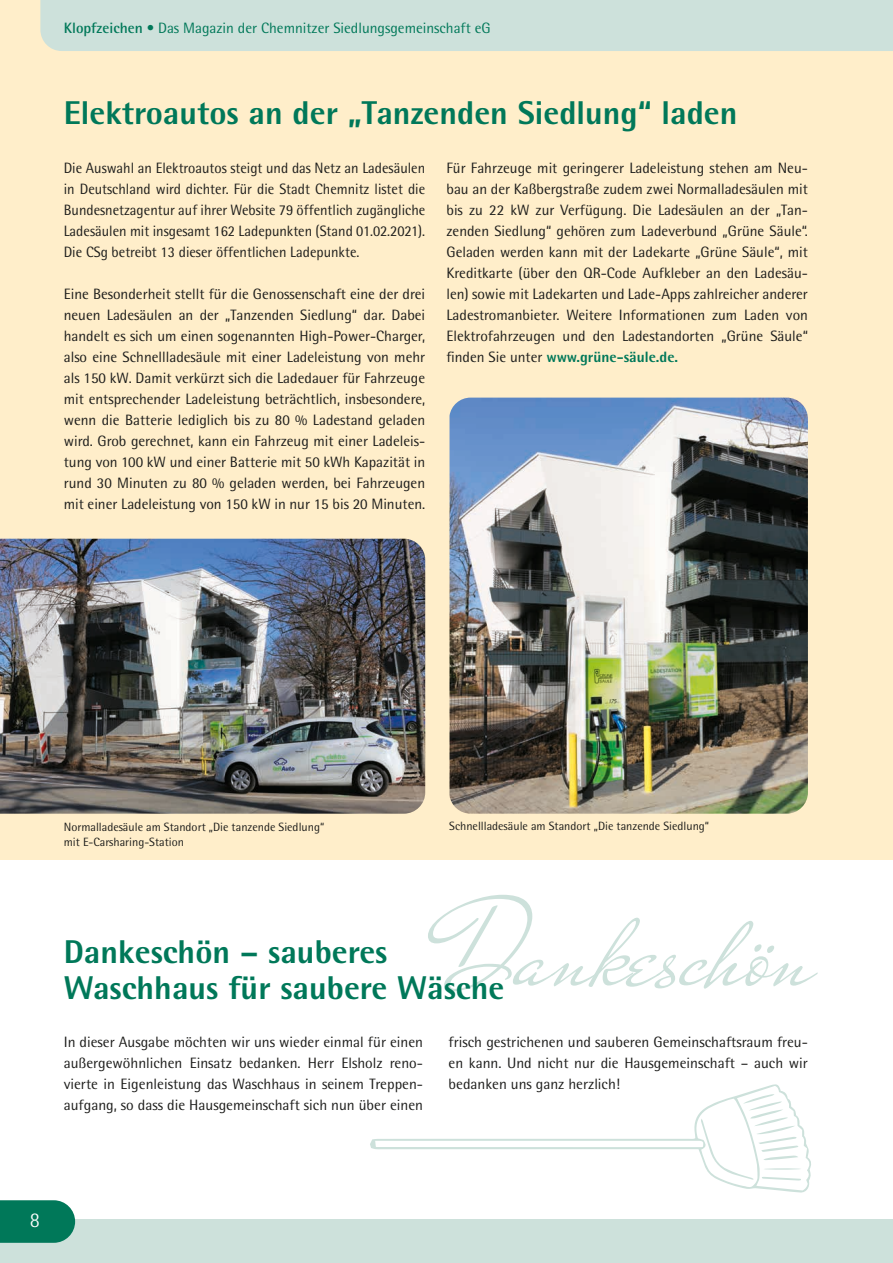
<style>
.page{position:relative;width:893px;height:1263px;background:#fff}
.page>*{position:absolute;margin:0;border:0;box-sizing:border-box;transform-origin:0 0}
.t1{font:120.6px "Mr De Haviland";color:#cde1db}
.t2{font:800 33px/36px "Rotis Semi Sans";color:#007859}
.t3{font:300 21px "Rotis Semi Sans";color:#fff}
.t4{font:15px/21px "Rotis Semi Sans";color:#1d1d1b;text-align:justify}
.t5{font:15px/21px "Rotis Semi Sans";color:#1d1d1b;text-align:justify;scale:.96 1}
.t6{font:15px "Rotis Semi Sans";color:#007859}
.t7{font:12px "Rotis Semi Sans";color:#1d1d1b}
.s1{font-weight:700}
.s2{font-weight:800;color:#007859}
</style>
<div class="page">
<div style="left:0;top:0;width:893px;height:860px;background:#ffeeca"></div>
<svg style="left:370px;top:1084px;width:441px;height:109px"></svg>
<svg style="left:701px;top:1094px;width:100px;height:86px"></svg>
<img style="left:449px;top:398px;width:359px;height:416px">
<img style="left:0;top:539px;width:425px;height:275px">
<div style="left:40px;top:0;width:853px;height:51px;background:#cde1db"></div>
<div style="left:0;top:1219px;width:893px;height:44px;background:#cde1db"></div>
<svg style="left:0;top:1200px;width:75px;height:43px;background:#108063"></svg>
<p class="t6" style="left:64px;top:19px;width:428px"><span class="s1">Klopfzeichen</span> • Das Magazin der Chemnitzer Siedlungsgemeinschaft eG</p>
<h2 class="t2" style="left:64px;top:94px;width:675px">Elektroautos an der „Tanzenden Siedlung“ laden</h2>
<p class="t5" style="left:64px;top:158px;width:378px">Die Auswahl an Elektroautos steigt und das Netz an Ladesäulen in Deutschland wird dichter. Für die Stadt Chemnitz listet die Bundesnetzagentur auf ihrer Website 79 öffentlich zugängliche Ladesäulen mit insgesamt 162 Ladepunkten (Stand 01.02.2021).<br>Die CSg betreibt 13 dieser öffentlichen Ladepunkte.</p>
<p class="t4" style="left:64px;top:284px;width:363px">Eine Besonderheit stellt für die Genossenschaft eine der drei neuen Ladesäulen an der „Tanzenden Siedlung“ dar. Dabei handelt es sich um einen sogenannten High-Power-Charger, also eine Schnellladesäule mit einer Ladeleistung von mehr als 150 kW. Damit verkürzt sich die Ladedauer für Fahrzeuge mit entsprechender Ladeleistung beträchtlich, insbesondere, wenn die Batterie lediglich bis zu 80 % Ladestand geladen wird. Grob gerechnet, kann ein Fahrzeug mit einer Ladeleis&shy;tung von 100 kW und einer Batterie mit 50 kWh Kapazität in rund 30 Minuten zu 80 % geladen werden, bei Fahrzeugen mit einer Ladeleistung von 150 kW in nur 15 bis 20 Minuten.</p>
<p class="t4" style="left:446px;top:158px;width:363px">Für Fahrzeuge mit geringerer Ladeleistung stehen am Neu&shy;bau an der Kaßbergstraße zudem zwei Normalladesäulen mit bis zu 22 kW zur Verfügung. Die Ladesäulen an der „Tan&shy;zenden Siedlung“ gehören zum Ladeverbund „Grüne Säule“.<br>Geladen werden kann mit der Ladekarte „Grüne Säule“, mit Kreditkarte (über den QR-Code Aufkleber an den Ladesäu&shy;len) sowie mit Ladekarten und Lade-Apps zahlreicher anderer Ladestromanbieter. Weitere Informationen zum Laden von Elektrofahrzeugen und den Ladestandorten „Grüne Säule“ finden Sie unter <span class="s2">www.grüne-säule.de.</span></p>
<p class="t7" style="left:64px;top:820px;width:262px">Normalladesäule am Standort „Die tanzende Siedlung“</p>
<p class="t7" style="left:449px;top:819px;width:261px">Schnellladesäule am Standort „Die tanzende Siedlung“</p>
<p class="t7" style="left:64px;top:835px;width:122px">mit E-Carsharing-Station</p>
<h1 class="t1" style="left:444px;top:876px;width:371px">Dankeschön</h1>
<h2 class="t2" style="left:64px;top:933px;width:442px">Dankeschön – sauberes<br>Waschhaus für saubere Wäsche</h2>
<p class="t4" style="left:64px;top:1031px;width:361px">In dieser Ausgabe möchten wir uns wieder einmal für einen außergewöhnlichen Einsatz bedanken. Herr Elsholz reno&shy;vierte in Eigenleistung das Waschhaus in seinem Treppen&shy;aufgang, so dass die Hausgemeinschaft sich nun über einen</p>
<p class="t4" style="left:449px;top:1031px;width:361px">frisch gestrichenen und sauberen Gemeinschaftsraum freu&shy;en kann. Und nicht nur die Hausgemeinschaft – auch wir bedanken uns ganz herzlich!</p>
<h3 class="t3" style="left:30px;top:1208px;width:12px">8</h3>
</div>
